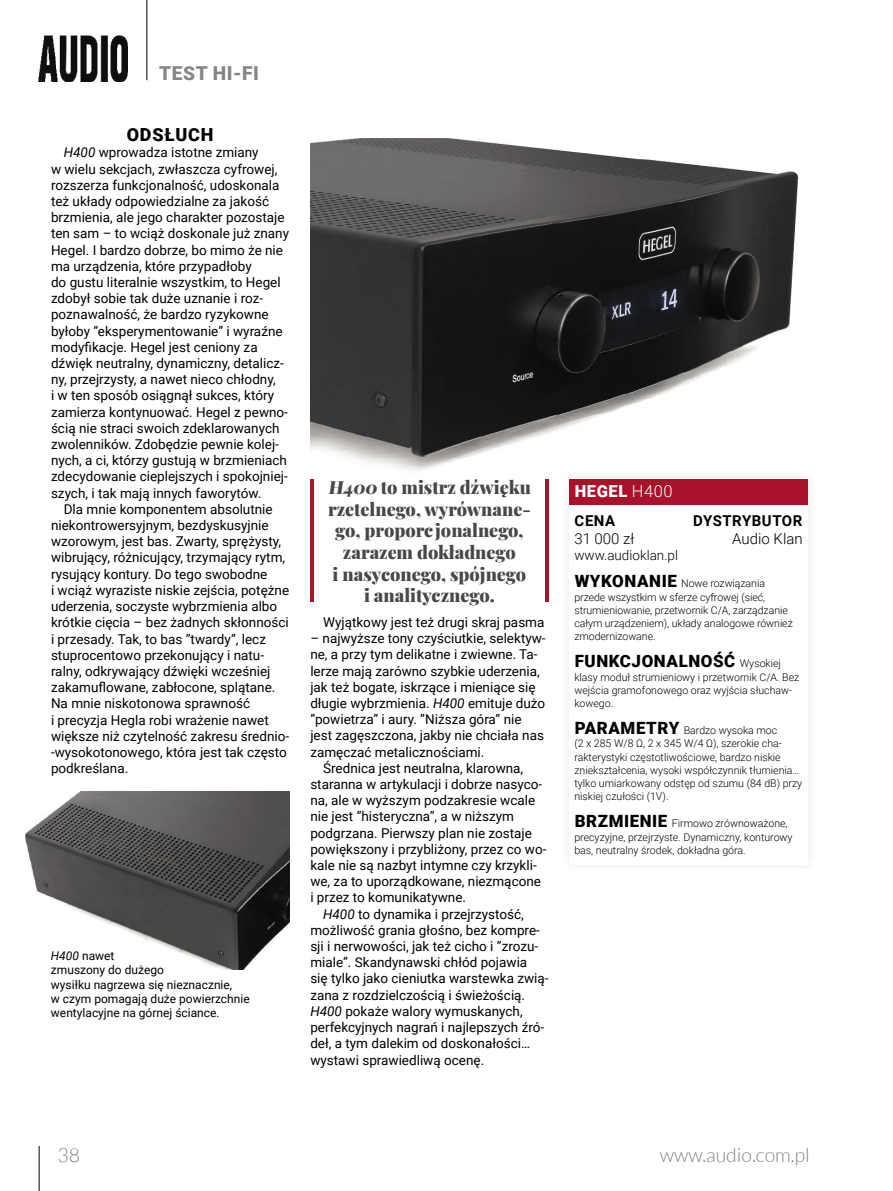
<style>
.page{position:relative;width:893px;height:1191px;background:#fff}
.page>*{position:absolute;margin:0;border:0;box-sizing:border-box;transform-origin:0 0}
.t1{font:300 19.5px "Lato";color:#858585}
.t2{font:900 19.2px "Roboto";letter-spacing:.035em;color:#858585}
.t3{font:900 18px/21.6px "Playfair Display";color:#484848;text-align:center}
.t4{font:900 18px "Roboto";letter-spacing:.045em;color:#000}
.t5{font:900 16.95px "Roboto";letter-spacing:.035em;color:#000}
.t6{font:900 16.5px "Roboto";letter-spacing:.035em;color:#fff}
.t7{font:300 15px "Roboto";color:#000}
.t8{font:700 15px "Roboto";letter-spacing:.035em;color:#000}
.t9{font:13.5px/16.2px "Roboto";color:#000}
.t10{font:300 13.5px "Roboto";color:#000}
.t11{font:12px/14.4px "Roboto";color:#000}
.t12{font:300 10.65px/13.2px "Roboto";color:#000}
.s1{font-style:italic}
.s2{font-weight:300}
.s3{font-weight:900;font-size:16.95px}
.s4{font-weight:300;font-size:10.65px}
</style>
<div class="page">
<hr style="left:147px;top:0;width:1px;height:80px;background:#000">
<img style="left:39px;top:35px;width:89px;height:46px">
<hr style="left:39px;top:1145px;width:1px;height:46px;background:#000">
<img style="left:310px;top:138px;width:489px;height:332px">
<div style="left:560px;top:469px;width:258px;height:404px;background:#fff"></div>
<div style="left:570px;top:479px;width:238px;height:25px;background:#a9132a"></div>
<hr style="left:310px;top:479px;width:4px;height:122px;background:#a9132a">
<hr style="left:545px;top:479px;width:4px;height:122px;background:#a9132a">
<img style="left:25px;top:791px;width:264px;height:178px">
<h2 class="t2" style="left:159px;top:60px;width:101px">TEST HI-FI</h2>
<h3 class="t4" style="left:127px;top:122px;width:88px">ODSŁUCH</h3>
<p class="t9" style="left:51px;top:144px;width:240px;text-indent:13px"><span class="s1">H400</span> wprowadza istotne zmiany<br>w wielu sekcjach, zwłaszcza cyfrowej, rozszerza funkcjonalność, udoskonala też układy odpowiedzialne za jakość brzmienia, ale jego charakter pozostaje ten sam – to wciąż doskonale już znany Hegel. I bardzo dobrze, bo mimo że nie ma urządzenia, które przypadłoby<br>do gustu literalnie wszystkim, to Hegel zdobył sobie tak duże uznanie i roz&shy;poznawalność, że bardzo ryzykowne byłoby ”eksperymentowanie” i wyraźne modyfikacje. Hegel jest ceniony za dźwięk neutralny, dynamiczny, detalicz&shy;ny, przejrzysty, a nawet nieco chłodny,<br>i w ten sposób osiągnął sukces, który zamierza kontynuować. Hegel z pewno&shy;ścią nie straci swoich zdeklarowanych zwolenników. Zdobędzie pewnie kolej&shy;nych, a ci, którzy gustują w brzmieniach zdecydowanie cieplejszych i spokojniej&shy;szych, i tak mają innych faworytów.</p>
<p class="t9" style="left:51px;top:500px;width:240px;text-indent:13px">Dla mnie komponentem absolutnie niekontrowersyjnym, bezdyskusyjnie wzorowym, jest bas. Zwarty, sprężysty, wibrujący, różnicujący, trzymający rytm, rysujący kontury. Do tego swobodne<br>i wciąż wyraziste niskie zejścia, potężne uderzenia, soczyste wybrzmienia albo krótkie cięcia – bez żadnych skłonności i przesady. Tak, to bas ”twardy”, lecz stuprocentowo przekonujący i natu&shy;ralny, odkrywający dźwięki wcześniej zakamuflowane, zabłocone, splątane.<br>Na mnie niskotonowa sprawność<br>i precyzja Hegla robi wrażenie nawet większe niż czytelność zakresu średnio--wysokotonowego, która jest tak często podkreślana.</p>
<p class="t11" style="left:51px;top:948px;width:200px"><span class="s1">H400</span> nawet<br>zmuszony do dużego<br>wysiłku nagrzewa się nieznacznie,<br>w czym pomagają duże powierzchnie wentylacyjne na górnej ściance.</p>
<h3 class="t3" style="left:328px;top:475px;width:204px">H400 to mistrz dźwięku rzetelnego, wyrównane&shy;go, proporcjonalnego, zarazem dokładnego<br>i nasyconego, spójnego i analitycznego.</h3>
<p class="t9" style="left:323px;top:613px;width:223px">Wyjątkowy jest też drugi skraj pasma</p>
<p class="t9" style="left:310px;top:630px;width:237px">– najwyższe tony czyściutkie, selektyw-</p>
<p class="t9" style="left:310px;top:646px;width:229px">ne, a przy tym delikatne i zwiewne. Ta-</p>
<p class="t9" style="left:310px;top:662px;width:231px">lerze mają zarówno szybkie uderzenia,</p>
<p class="t9" style="left:310px;top:678px;width:227px">jak też bogate, iskrzące i mieniące się</p>
<p class="t9" style="left:310px;top:694px;width:236px">długie wybrzmienia. <span class="s1">H400</span> emituje dużo</p>
<p class="t9" style="left:310px;top:711px;width:213px">”powietrza” i aury. ”Niższa góra” nie</p>
<p class="t9" style="left:310px;top:727px;width:235px">jest zagęszczona, jakby nie chciała nas</p>
<p class="t9" style="left:310px;top:743px;width:176px">zamęczać metalicznościami.</p>
<p class="t9" style="left:323px;top:759px;width:202px">Średnica jest neutralna, klarowna,</p>
<p class="t9" style="left:310px;top:775px;width:233px">staranna w artykulacji i dobrze nasyco-</p>
<p class="t9" style="left:310px;top:792px;width:226px">na, ale w wyższym podzakresie wcale</p>
<p class="t9" style="left:310px;top:808px;width:205px">nie jest ”histeryczna”, a w niższym</p>
<p class="t9" style="left:310px;top:824px;width:223px">podgrzana. Pierwszy plan nie zostaje</p>
<p class="t9" style="left:310px;top:840px;width:238px">powiększony i przybliżony, przez co wo-</p>
<p class="t9" style="left:310px;top:856px;width:228px">kale nie są nazbyt intymne czy krzykli-</p>
<p class="t9" style="left:310px;top:873px;width:232px">we, za to uporządkowane, niezmącone</p>
<p class="t9" style="left:310px;top:889px;width:157px">i przez to komunikatywne.</p>
<p class="t9" style="left:323px;top:905px;width:202px"><span class="s1">H400</span> to dynamika i przejrzystość,</p>
<p class="t9" style="left:310px;top:921px;width:231px">możliwość grania głośno, bez kompre-</p>
<p class="t9" style="left:310px;top:937px;width:229px">sji i nerwowości, jak też cicho i ”zrozu-</p>
<p class="t9" style="left:310px;top:954px;width:218px">miale”. Skandynawski chłód pojawia</p>
<p class="t9" style="left:310px;top:970px;width:240px">się tylko jako cieniutka warstewka zwią-</p>
<p class="t9" style="left:310px;top:986px;width:216px">zana z rozdzielczością i świeżością.</p>
<p class="t9" style="left:310px;top:1002px;width:214px"><span class="s1">H400</span> pokaże walory wymuskanych,</p>
<p class="t9" style="left:310px;top:1018px;width:235px">perfekcyjnych nagrań i najlepszych źró-</p>
<p class="t9" style="left:310px;top:1035px;width:221px">deł, a tym dalekim od doskonałości…</p>
<p class="t9" style="left:310px;top:1051px;width:175px">wystawi sprawiedliwą ocenę.</p>
<p class="t6" style="left:575px;top:480px;width:100px">HEGEL <span class="s2">H400</span></p>
<p class="t8" style="left:575px;top:510px;width:42px">CENA</p>
<p class="t8" style="left:693px;top:510px;width:111px">DYSTRYBUTOR</p>
<p class="t7" style="left:574px;top:528px;width:61px">31 000 zł</p>
<p class="t7" style="left:732px;top:528px;width:72px">Audio Klan</p>
<p class="t10" style="left:574px;top:546px;width:105px">www.audioklan.pl</p>
<p class="t12" style="left:574px;top:576px;width:220px"><span class="s3">WYKONANIE</span> Nowe rozwiązania przede wszystkim w sferze cyfrowej (sieć, strumieniowanie, przetwornik C/A, zarządzanie całym urządzeniem), układy analogowe również zmodernizowane.</p>
<p class="t5" style="left:575px;top:649px;width:208px">FUNKCJONALNOŚĆ <span class="s4">Wysokiej</span></p>
<p class="t12" style="left:574px;top:669px;width:226px">klasy moduł strumieniowy i przetwornik C/A. Bez wejścia gramofonowego oraz wyjścia słuchaw&shy;kowego.</p>
<p class="t12" style="left:574px;top:723px;width:229px"><span class="s3">PARAMETRY</span> Bardzo wysoka moc<br>(2 x 285 W/8 Ω, 2 x 345 W/4 Ω), szerokie cha&shy;rakterystyki częstotliwościowe, bardzo niskie zniekształcenia, wysoki współczynnik tłumienia… tylko umiarkowany odstęp od szumu (84 dB) przy niskiej czułości (1V).</p>
<p class="t12" style="left:574px;top:816px;width:220px"><span class="s3">BRZMIENIE</span> Firmowo zrównoważone, precyzyjne, przejrzyste. Dynamiczny, konturowy bas, neutralny środek, dokładna góra.</p>
<h1 class="t1" style="left:57px;top:1144px;width:24px">38</h1>
<h1 class="t1" style="left:660px;top:1144px;width:151px">www.audio.com.pl</h1>
</div>
